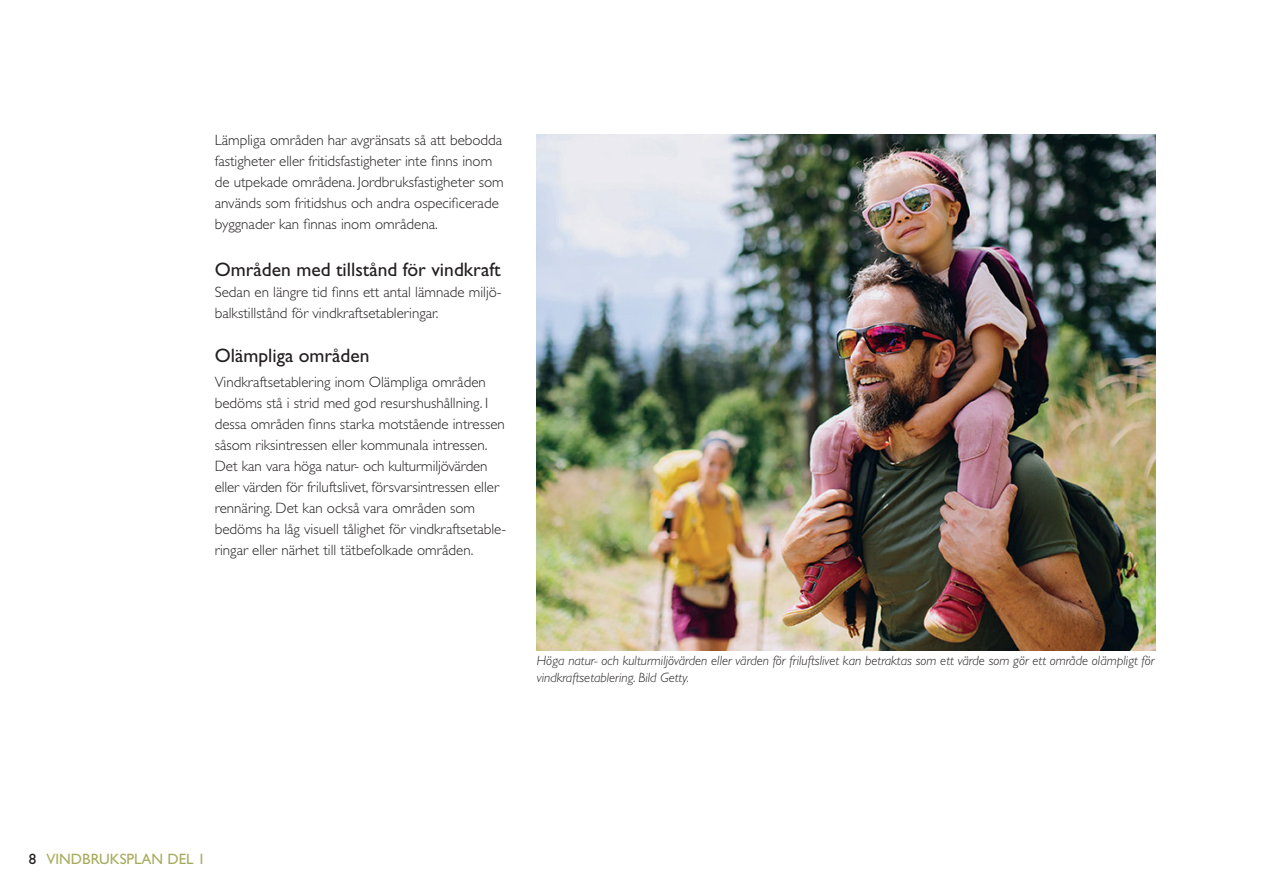
<style>
.page{position:relative;width:1263px;height:893px;background:#fff}
.page>*{position:absolute;margin:0;border:0;box-sizing:border-box;transform-origin:0 0}
.t1{font:19.5px "Gill Sans Std";color:#231f20}
.t2{font:300 15px/21px "Gill Sans Std";color:#231f20}
.t3{font:15px "Gill Sans Std";color:#a7ac5c}
.t4{font:italic 300 13.5px/16.5px "Gill Sans Std";color:#231f20}
.s1{color:#231f20}
</style>
<div class="page">
<img style="left:537px;top:135px;width:618px;height:515px">
<p class="t2" style="left:215px;top:130px;width:290px">Lämpliga områden har avgränsats så att bebodda fastigheter eller fritidsfastigheter inte finns inom de utpekade områdena. Jordbruksfastigheter som används som fritidshus och andra ospecificerade byggnader kan finnas inom områdena.</p>
<h1 class="t1" style="left:215px;top:258px;width:287px">Områden med tillstånd för vindkraft</h1>
<p class="t2" style="left:215px;top:281px;width:288px">Sedan en längre tid finns ett antal lämnade miljö&shy;balkstillstånd för vindkraftsetableringar.</p>
<h1 class="t1" style="left:215px;top:344px;width:156px">Olämpliga områden</h1>
<p class="t2" style="left:215px;top:372px;width:293px">Vindkraftsetablering inom Olämpliga områden bedöms stå i strid med god resurshushållning. I dessa områden finns starka motstående intressen såsom riksintressen eller kommunala intressen.<br>Det kan vara höga natur- och kulturmiljövärden eller värden för friluftslivet, försvarsintressen eller rennäring. Det kan också vara områden som bedöms ha låg visuell tålighet för vindkraftsetable&shy;ringar eller närhet till tätbefolkade områden.</p>
<p class="t4" style="left:537px;top:652px;width:619px">Höga natur- och kulturmiljövärden eller värden för friluftslivet kan betraktas som ett värde som gör ett område olämpligt för vindkraftsetablering. Bild Getty.</p>
<p class="t3" style="left:29px;top:850px;width:178px"><span class="s1">8</span> VINDBRUKSPLAN DEL 1</p>
</div>
